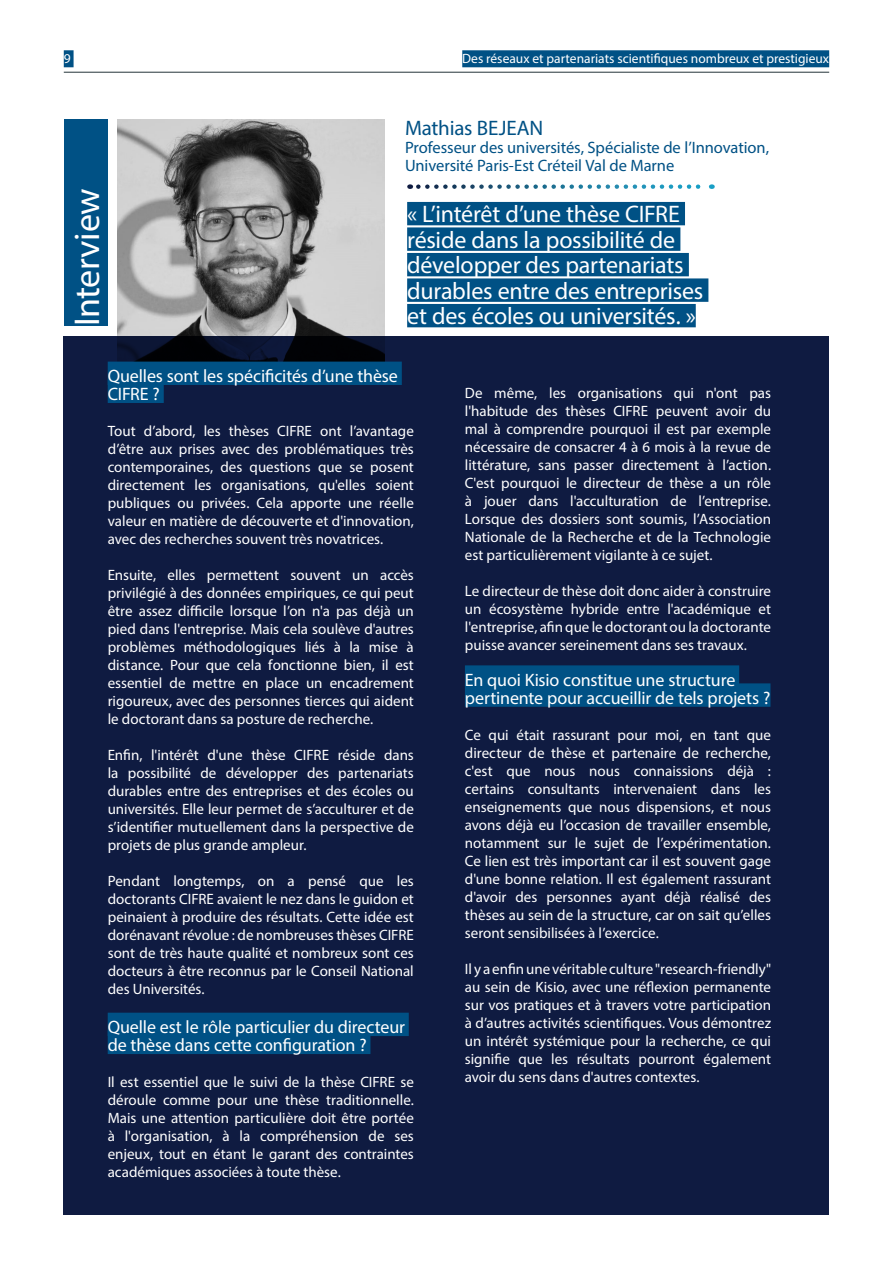
<style>
.page{position:relative;width:893px;height:1263px;background:#fff}
.page>*{position:absolute;margin:0;border:0;box-sizing:border-box;transform-origin:0 0}
.Heading_-_Align_Left{font:36px "Myriad Pro";letter-spacing:-.01em;color:#fff}
.Subhead_-_Bold__Align_Left{font:24px/25.5px "Myriad Pro";letter-spacing:-.01em;color:#fff}
.Body_Text_-_Regular__Justify{font:21px "Myriad Pro";letter-spacing:-.01em;color:#005185}
.Subhead_-_Bold__Align_Left-2{font:18px/18px "Myriad Pro";letter-spacing:-.01em;color:#fff}
.Body_Text_-_Regular__Justify-2{font:16.5px/18px "Myriad Pro";letter-spacing:-.005em;color:#005185}
.Body_Text_-_Regular__Justify-3{font:15px/18px "Myriad Pro";color:#fff;text-align:justify}
.t1{font:13.5px "Myriad Pro";color:#fff}
</style>
<div class="page">
<svg style="left:418px;top:184px;width:294px;height:5px"></svg>
<img style="left:118px;top:120px;width:267px;height:216px">
<div style="left:64px;top:336px;width:765px;height:879px;background:#0f1b41"></div>
<div style="left:407px;top:202px;width:278px;height:23px;background:#005185"></div>
<div style="left:407px;top:227px;width:273px;height:24px;background:#005185"></div>
<div style="left:407px;top:253px;width:282px;height:23px;background:#005185"></div>
<div style="left:407px;top:278px;width:301px;height:24px;background:#005185"></div>
<div style="left:407px;top:304px;width:289px;height:23px;background:#005185"></div>
<div style="left:108px;top:362px;width:294px;height:23px;background:#005185"></div>
<div style="left:108px;top:380px;width:56px;height:23px;background:#005185"></div>
<div style="left:108px;top:1013px;width:301px;height:23px;background:#005185"></div>
<div style="left:108px;top:1031px;width:262px;height:23px;background:#005185"></div>
<div style="left:465px;top:665px;width:274px;height:24px;background:#005185"></div>
<div style="left:465px;top:683px;width:305px;height:24px;background:#005185"></div>
<div style="left:64px;top:120px;width:44px;height:206px;background:#005185"></div>
<hr style="left:64px;top:72px;width:765px;height:1px;background:#243339">
<div style="left:64px;top:50px;width:10px;height:17px;background:#005185"></div>
<div style="left:462px;top:50px;width:367px;height:17px;background:#005185"></div>
<p class="t1" style="left:64px;top:50px;width:8px">9</p>
<p class="t1" style="left:462px;top:50px;width:368px">Des réseaux et partenariats scientifiques nombreux et prestigieux</p>
<p class="Heading_-_Align_Left" style="left:65px;top:326px;width:139px;rotate:-90deg">Interview</p>
<p class="Body_Text_-_Regular__Justify" style="left:405px;top:115px;width:140px">Mathias BEJEAN</p>
<p class="Body_Text_-_Regular__Justify-2" style="left:405px;top:138px;width:366px">Professeur des universités, Spécialiste de l’Innovation,<br>Université Paris-Est Créteil Val de Marne</p>
<p class="Subhead_-_Bold__Align_Left" style="left:407px;top:201px;width:298px">« L’intérêt d’une thèse CIFRE réside dans la possibilité de développer des partenariats durables entre des entreprises et des écoles ou universités. »</p>
<p class="Subhead_-_Bold__Align_Left-2" style="left:108px;top:366px;width:292px">Quelles sont les spécificités d’une thèse<br>CIFRE ?</p>
<p class="Body_Text_-_Regular__Justify-3" style="left:108px;top:421px;width:308px">Tout d’abord, les thèses CIFRE ont l’avantage d’être aux prises avec des problématiques très contemporaines, des questions que se posent directement les organisations, qu'elles soient publiques ou privées. Cela apporte une réelle valeur en matière de découverte et d'innovation, avec des recherches souvent très novatrices.</p>
<p class="Body_Text_-_Regular__Justify-3" style="left:108px;top:565px;width:308px">Ensuite, elles permettent souvent un accès privilégié à des données empiriques, ce qui peut être assez difficile lorsque l’on n'a pas déjà un pied dans l'entreprise. Mais cela soulève d'autres problèmes méthodologiques liés à la mise à distance. Pour que cela fonctionne bien, il est essentiel de mettre en place un encadrement rigoureux, avec des personnes tierces qui aident le doctorant dans sa posture de recherche.</p>
<p class="Body_Text_-_Regular__Justify-3" style="left:108px;top:745px;width:308px">Enfin, l'intérêt d'une thèse CIFRE réside dans la possibilité de développer des partenariats durables entre des entreprises et des écoles ou universités. Elle leur permet de s’acculturer et de s’identifier mutuellement dans la perspective de projets de plus grande ampleur.</p>
<p class="Body_Text_-_Regular__Justify-3" style="left:108px;top:871px;width:308px">Pendant longtemps, on a pensé que les doctorants CIFRE avaient le nez dans le guidon et peinaient à produire des résultats. Cette idée est dorénavant révolue : de nombreuses thèses CIFRE sont de très haute qualité et nombreux sont ces docteurs à être reconnus par le Conseil National des Universités.</p>
<p class="Subhead_-_Bold__Align_Left-2" style="left:108px;top:1017px;width:299px">Quelle est le rôle particulier du directeur de thèse dans cette configuration ?</p>
<p class="Body_Text_-_Regular__Justify-3" style="left:108px;top:1072px;width:308px">Il est essentiel que le suivi de la thèse CIFRE se déroule comme pour une thèse traditionnelle.<br>Mais une attention particulière doit être portée à l'organisation, à la compréhension de ses enjeux, tout en étant le garant des contraintes académiques associées à toute thèse.</p>
<p class="Body_Text_-_Regular__Justify-3" style="left:465px;top:383px;width:308px">De même, les organisations qui n'ont pas l'habitude des thèses CIFRE peuvent avoir du mal à comprendre pourquoi il est par exemple nécessaire de consacrer 4 à 6 mois à la revue de littérature, sans passer directement à l’action.<br>C'est pourquoi le directeur de thèse a un rôle à jouer dans l'acculturation de l’entreprise.<br>Lorsque des dossiers sont soumis, l’Association Nationale de la Recherche et de la Technologie est particulièrement vigilante à ce sujet.</p>
<p class="Body_Text_-_Regular__Justify-3" style="left:465px;top:581px;width:308px">Le directeur de thèse doit donc aider à construire un écosystème hybride entre l'académique et l'entreprise, afin que le doctorant ou la doctorante puisse avancer sereinement dans ses travaux.</p>
<p class="Subhead_-_Bold__Align_Left-2" style="left:465px;top:670px;width:307px">En quoi Kisio constitue une structure pertinente pour accueillir de tels projets ?</p>
<p class="Body_Text_-_Regular__Justify-3" style="left:465px;top:725px;width:308px">Ce qui était rassurant pour moi, en tant que directeur de thèse et partenaire de recherche, c'est que nous nous connaissions déjà : certains consultants intervenaient dans les enseignements que nous dispensions, et nous avons déjà eu l’occasion de travailler ensemble, notamment sur le sujet de l’expérimentation.<br>Ce lien est très important car il est souvent gage d'une bonne relation. Il est également rassurant d'avoir des personnes ayant déjà réalisé des thèses au sein de la structure, car on sait qu’elles seront sensibilisées à l’exercice.</p>
<p class="Body_Text_-_Regular__Justify-3" style="left:465px;top:959px;width:308px">Il y a enfin une véritable culture "research-friendly" au sein de Kisio, avec une réflexion permanente sur vos pratiques et à travers votre participation à d’autres activités scientifiques. Vous démontrez un intérêt systémique pour la recherche, ce qui signifie que les résultats pourront également avoir du sens dans d'autres contextes.</p>
</div>
